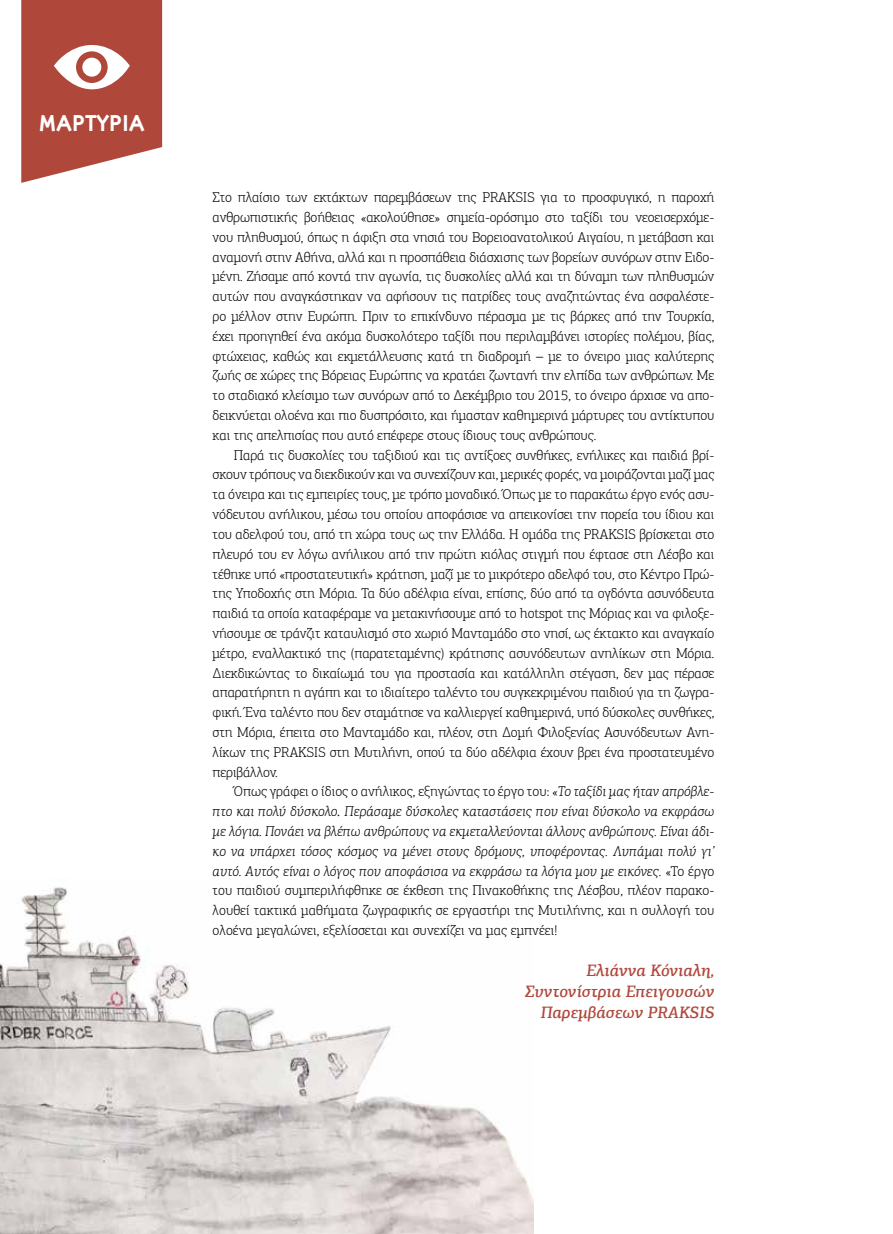
<style>
.page{position:relative;width:893px;height:1234px;background:#fff}
.page>*{position:absolute;margin:0;border:0;box-sizing:border-box;transform-origin:0 0}
.t1{font:700 23.25px "PF Textbook";color:#fff}
.t2{font:italic 500 16.5px/21px "PF Agora Slab Pro";color:#af483b;text-align:right}
.t3{font:300 14.25px/19.8px "PF Agora Slab Pro";letter-spacing:-.01em;color:#000;text-align:justify}
.t4{font:italic 300 14.25px/19.8px "PF Agora Slab Pro";color:#000;text-align:justify}
.s1{font-family:"PF Din Text"}
.s2{font-style:normal}
.s3{font-weight:400}
</style>
<div class="page">
<svg style="left:21px;top:0;width:141px;height:183px"></svg>
<img style="left:0;top:887px;width:533px;height:346px">
<h1 class="t1" style="left:39px;top:110px;width:108px">ΜΑΡΤΥΡΙΑ</h1>
<p class="t3" style="left:213px;top:187px;width:503px">Στο πλαίσιο των εκτάκτων παρεμβάσεων της PRAKSIS για το προσφυγικό, η παροχή ανθρωπιστικής βοήθειας «ακολούθησε» σημεία-ορόσημο στο ταξίδι του νεοεισερχόμε&shy;νου πληθυσμού, όπως η άφιξη στα νησιά του Βορειοανατολικού Αιγαίου, η μετάβαση και αναμονή στην Αθήνα, αλλά και η προσπάθεια διάσχισης των βορείων συνόρων στην Ειδο&shy;μένη. Ζήσαμε από κοντά την αγωνία, τις δυσκολίες αλλά και τη δύναμη των πληθυσμών αυτών που αναγκάστηκαν να αφήσουν τις πατρίδες τους αναζητώντας ένα ασφαλέστε&shy;ρο μέλλον στην Ευρώπη. Πριν το επικίνδυνο πέρασμα με τις βάρκες από την Τουρκία, έχει προηγηθεί ένα ακόμα δυσκολότερο ταξίδι που περιλαμβάνει ιστορίες πολέμου, βίας, φτώχειας, καθώς και εκμετάλλευσης κατά τη διαδρομή <span class="s1">–</span> με το όνειρο μιας καλύτερης ζωής σε χώρες της Βόρειας Ευρώπης να κρατάει ζωντανή την ελπίδα των ανθρώπων. Με το σταδιακό κλείσιμο των συνόρων από το Δεκέμβριο του 2015, το όνειρο άρχισε να απο&shy;δεικνύεται ολοένα και πιο δυσπρόσιτο, και ήμασταν καθημερινά μάρτυρες του αντίκτυπου και της απελπισίας που αυτό επέφερε στους ίδιους τους ανθρώπους.</p>
<p class="t3" style="left:213px;top:445px;width:503px;text-indent:21px">Παρά τις δυσκολίες του ταξιδιού και τις αντίξοες συνθήκες, ενήλικες και παιδιά βρί&shy;σκουν τρόπους να διεκδικούν και να συνεχίζουν και, μερικές φορές, να μοιράζονται μαζί μας τα όνειρα και τις εμπειρίες τους, με τρόπο μοναδικό. Όπως με το παρακάτω έργο ενός ασυ&shy;νόδευτου ανήλικου, μέσω του οποίου αποφάσισε να απεικονίσει την πορεία του ίδιου και του αδελφού του, από τη χώρα τους ως την Ελλάδα. Η ομάδα της PRAKSIS βρίσκεται στο πλευρό του εν λόγω ανήλικου από την πρώτη κιόλας στιγμή που έφτασε στη Λέσβο και τέθηκε υπό «προστατευτική» κράτηση, μαζί με το μικρότερο αδελφό του, στο Κέντρο Πρώ&shy;της Υποδοχής στη Μόρια. Τα δύο αδέλφια είναι, επίσης, δύο από τα ογδόντα ασυνόδευτα παιδιά τα οποία καταφέραμε να μετακινήσουμε από το hotspot της Μόριας και να φιλοξε&shy;νήσουμε σε τράνζιτ καταυλισμό στο χωριό Μανταμάδο στο νησί, ως έκτακτο και αναγκαίο μέτρο, εναλλακτικό της (παρατεταμένης) κράτησης ασυνόδευτων ανηλίκων στη Μόρια.<br>Διεκδικώντας το δικαίωμά του για προστασία και κατάλληλη στέγαση, δεν μας πέρασε απαρατήρητη η αγάπη και το ιδιαίτερο ταλέντο του συγκεκριμένου παιδιού για τη ζωγρα&shy;φική. Ένα ταλέντο που δεν σταμάτησε να καλλιεργεί καθημερινά, υπό δύσκολες συνθήκες, στη Μόρια, έπειτα στο Μανταμάδο και, πλέον, στη Δομή Φιλοξενίας Ασυνόδευτων Ανη&shy;λίκων της PRAKSIS στη Μυτιλήνη, οπού τα δύο αδέλφια έχουν βρει ένα προστατευμένο περιβάλλον.</p>
<p class="t4" style="left:213px;top:781px;width:503px;text-indent:21px"><span class="s2">Όπως γράφει ο ίδιος ο ανήλικος, εξηγώντας το έργο του: «</span>To ταξίδι μας ήταν απρόβλε&shy;πτο και πολύ δύσκολο<span class="s3">.</span> Περάσαμε δύσκολες καταστάσεις που είναι δύσκολο να εκφράσω με λόγια. Πονάει να βλέπω ανθρώπους να εκμεταλλεύονται άλλους ανθρώπους. Είναι άδι&shy;κο να υπάρχει τόσος κόσμος να μένει στους δρόμους, υποφέροντας. Λυπάμαι πολύ γι’ αυτό. Αυτός είναι ο λόγος που αποφάσισα να εκφράσω τα λόγια μου με εικόνες. <span class="s2">«Το έργο του παιδιού συμπεριλήφθηκε σε έκθεση της Πινακοθήκης της Λέσβου, πλέον παρακο&shy;λουθεί τακτικά μαθήματα ζωγραφικής σε εργαστήρι της Μυτιλήνης, και η συλλογή του ολοένα μεγαλώνει, εξελίσσεται και συνεχίζει να μας εμπνέει!</span></p>
<p class="t2" style="left:525px;top:959px;width:191px">Ελιάννα Κόνιαλη,<br>Συντονίστρια Επειγουσών<br>Παρεμβάσεων PRAKSIS</p>
</div>
